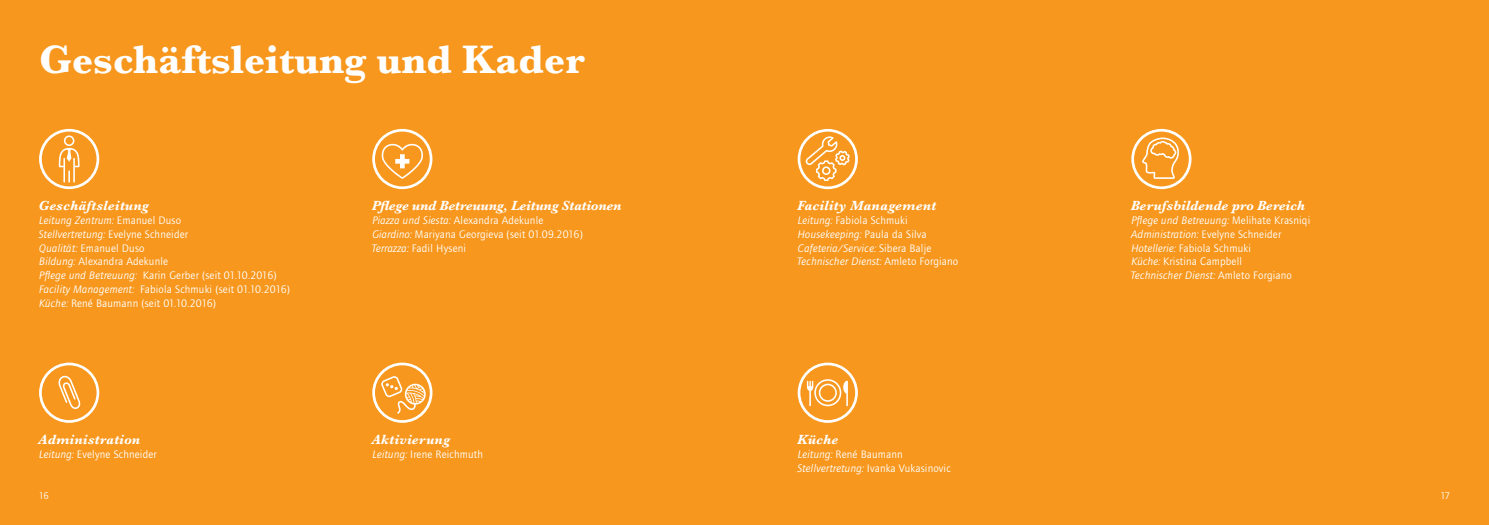
<style>
.page{position:relative;width:1489px;height:525px;background:#fff}
.page>*{position:absolute;margin:0;border:0;box-sizing:border-box;transform-origin:0 0}
.Titel{font:700 41.25px "Baskerville";color:#fff}
.t1{font:italic 700 13.75px "Baskerville";letter-spacing:.005em;color:#fff}
.t2{font:11.25px "Foundry Journal";letter-spacing:.015em;color:#fff}
.t3{font:italic 11.25px "Foundry Journal";letter-spacing:.015em;color:#fff}
.t4{font:10px "Foundry Journal";color:#fff}
.s1{font-style:normal}
.s2{font-style:italic}
</style>
<div class="page">
<div style="left:0;top:0;width:1488px;height:524px;background:#f7971d"></div>
<svg style="left:39px;top:129px;width:60px;height:60px"></svg>
<svg style="left:797px;top:129px;width:60px;height:60px"></svg>
<svg style="left:372px;top:362px;width:60px;height:60px"></svg>
<svg style="left:372px;top:129px;width:60px;height:60px"></svg>
<svg style="left:39px;top:362px;width:60px;height:60px"></svg>
<svg style="left:1131px;top:129px;width:60px;height:60px"></svg>
<svg style="left:797px;top:362px;width:60px;height:60px"></svg>
<p class="Titel" style="left:39px;top:30px;width:547px">Geschäftsleitung und Kader</p>
<p class="t1" style="left:39px;top:196px;width:112px">Geschäftsleitung</p>
<p class="t3" style="left:38px;top:214px;width:144px">Leitung Zentrum: <span class="s1">Emanuel Duso</span></p>
<p class="t3" style="left:38px;top:228px;width:151px">Stellvertretung: <span class="s1">Evelyne Schneider</span></p>
<p class="t2" style="left:39px;top:241px;width:107px"><span class="s2">Qualität:</span> Emanuel Duso</p>
<p class="t2" style="left:38px;top:255px;width:131px"><span class="s2">Bildung:</span> Alexandra Adekunle</p>
<p class="t2" style="left:38px;top:269px;width:240px"><span class="s2">Pflege und Betreuung:</span> Karin Gerber (seit 01.10.2016)</p>
<p class="t2" style="left:38px;top:283px;width:253px"><span class="s2">Facility Management:</span> Fabiola Schmuki (seit 01.10.2016)</p>
<p class="t2" style="left:38px;top:296px;width:179px"><span class="s2">Küche:</span> René Baumann (seit 01.10.2016)</p>
<p class="t1" style="left:372px;top:196px;width:251px">Pflege und Betreuung, Leitung Stationen</p>
<p class="t2" style="left:371px;top:214px;width:173px"><span class="s2">Piazza und Siesta:</span> Alexandra Adekunle</p>
<p class="t2" style="left:372px;top:228px;width:213px"><span class="s2">Giardino:</span> Mariyana Georgieva (seit 01.09.2016)</p>
<p class="t2" style="left:371px;top:241px;width:97px"><span class="s2">Terrazza:</span> Fadil Hyseni</p>
<p class="t1" style="left:797px;top:196px;width:141px">Facility Management</p>
<p class="t2" style="left:797px;top:214px;width:112px"><span class="s2">Leitung:</span> Fabiola Schmuki</p>
<p class="t3" style="left:797px;top:228px;width:131px">Housekeeping: <span class="s1">Paula da Silva</span></p>
<p class="t3" style="left:797px;top:241px;width:136px">Cafeteria/Service: <span class="s1">Sibera Balje</span></p>
<p class="t3" style="left:796px;top:255px;width:163px">Technischer Dienst: <span class="s1">Amleto Forgiano</span></p>
<p class="t1" style="left:1130px;top:196px;width:175px">Berufsbildende pro Bereich</p>
<p class="t3" style="left:1130px;top:214px;width:181px">Pflege und Betreuung: <span class="s1">Melihate Krasniqi</span></p>
<p class="t2" style="left:1130px;top:228px;width:152px"><span class="s2">Administration:</span> Evelyne Schneider</p>
<p class="t2" style="left:1130px;top:241px;width:122px"><span class="s2">Hotellerie:</span> Fabiola Schmuki</p>
<p class="t2" style="left:1130px;top:255px;width:113px"><span class="s2">Küche:</span> Kristina Campbell</p>
<p class="t3" style="left:1129px;top:269px;width:163px">Technischer Dienst: <span class="s1">Amleto Forgiano</span></p>
<p class="t1" style="left:38px;top:430px;width:103px">Administration</p>
<p class="t2" style="left:38px;top:448px;width:120px"><span class="s2">Leitung:</span> Evelyne Schneider</p>
<p class="t1" style="left:371px;top:430px;width:80px">Aktivierung</p>
<p class="t2" style="left:371px;top:448px;width:113px"><span class="s2">Leitung:</span> Irene Reichmuth</p>
<p class="t1" style="left:797px;top:430px;width:43px">Küche</p>
<p class="t2" style="left:797px;top:448px;width:107px"><span class="s2">Leitung:</span> René Baumann</p>
<p class="t2" style="left:796px;top:461px;width:155px"><span class="s2">Stellvertretung:</span> Ivanka Vukasinovic</p>
<p class="t4" style="left:39px;top:490px;width:11px">16</p>
<p class="t4" style="left:1440px;top:490px;width:11px">17</p>
</div>
